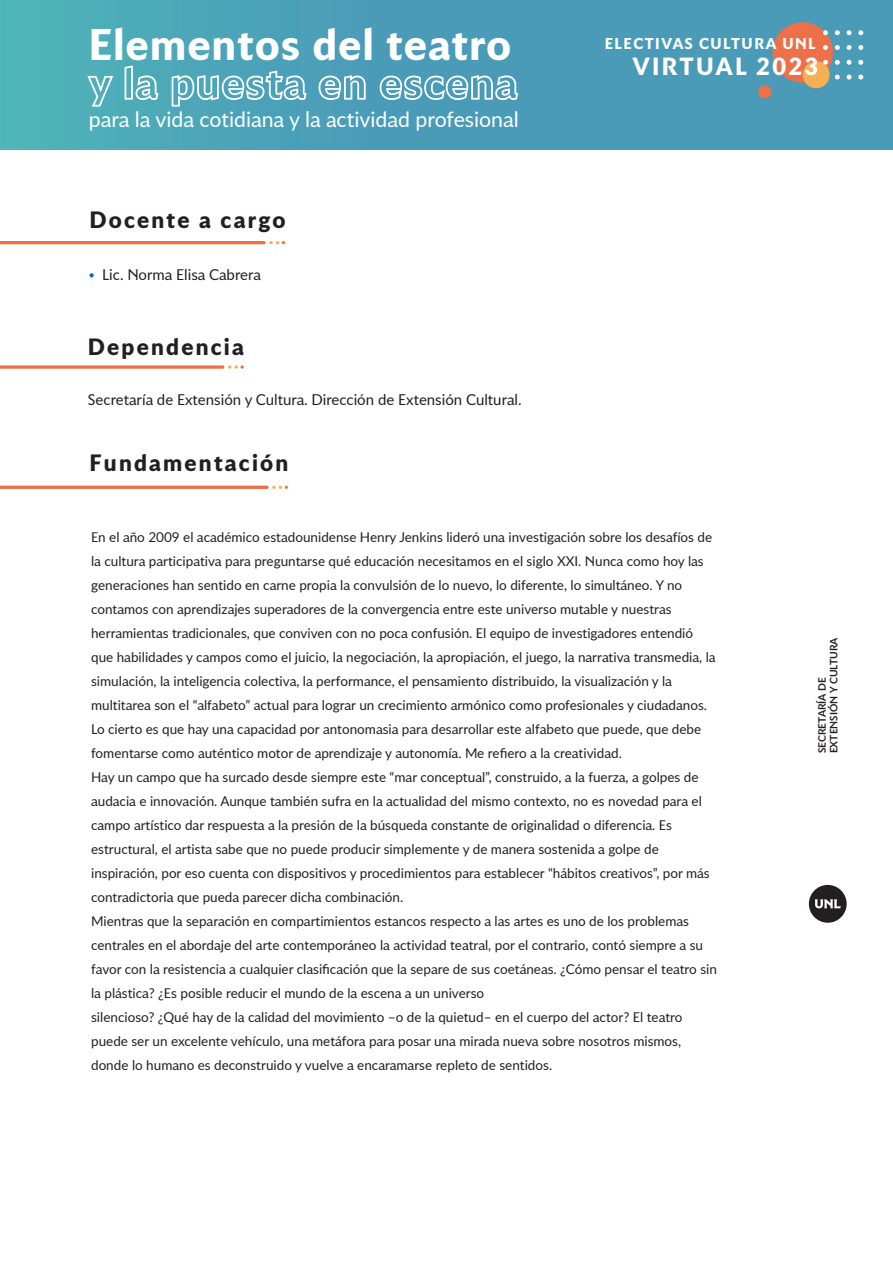
<style>
.page{position:relative;width:893px;height:1263px;background:#fff}
.page>*{position:absolute;margin:0;border:0;box-sizing:border-box;transform-origin:0 0}
.t1{font:900 42.3px "Lux Sans";letter-spacing:.035em;color:#fff}
.t2{font:900 23.7px "Lux Sans";letter-spacing:.1em;color:#fff}
.t3{font:900 22.5px "Lux Sans";letter-spacing:.1em;color:#231f20}
.t4{font:21.3px "Lux Sans";color:#fff}
.t5{font:15px "Lux Sans";color:#231f20}
.t6{font:900 15px "Lux Sans";letter-spacing:.1em;color:#fff}
.t7{font:13.5px/24px "Lux Sans";color:#231f20}
.t8{font:700 10.35px/11.7px "Lux Sans";color:#231f20}
</style>
<div class="page">
<svg style="left:0;top:241px;width:285px;height:3px"></svg>
<svg style="left:0;top:365px;width:244px;height:4px"></svg>
<svg style="left:0;top:486px;width:288px;height:3px"></svg>
<div style="left:0;top:0;width:893px;height:149px;background:linear-gradient(to right,#4eacb8,#4795b8)"></div>
<svg style="left:757px;top:84px;width:15px;height:15px"></svg>
<svg style="left:90px;top:273px;width:4px;height:4px"></svg>
<svg style="left:809px;top:885px;width:38px;height:38px"></svg>
<div style="left:772px;top:22px;width:61px;height:61px;background:#ed7048;border-radius:50%"></div>
<svg style="left:847px;top:30px;width:4px;height:5px"></svg>
<svg style="left:847px;top:45px;width:4px;height:5px"></svg>
<svg style="left:847px;top:60px;width:4px;height:5px"></svg>
<svg style="left:847px;top:75px;width:4px;height:5px"></svg>
<svg style="left:858px;top:30px;width:5px;height:5px"></svg>
<svg style="left:858px;top:45px;width:5px;height:5px"></svg>
<svg style="left:858px;top:60px;width:5px;height:5px"></svg>
<svg style="left:858px;top:75px;width:5px;height:5px"></svg>
<svg style="left:823px;top:30px;width:5px;height:5px"></svg>
<svg style="left:823px;top:45px;width:5px;height:5px"></svg>
<svg style="left:835px;top:30px;width:5px;height:5px"></svg>
<svg style="left:835px;top:45px;width:5px;height:5px"></svg>
<svg style="left:801px;top:60px;width:39px;height:30px"></svg>
<svg style="left:86px;top:75px;width:29px;height:32px"></svg>
<svg style="left:123px;top:64px;width:37px;height:37px"></svg>
<svg style="left:171px;top:69px;width:137px;height:38px;background:#75b8c9"></svg>
<svg style="left:317px;top:74px;width:50px;height:27px"></svg>
<svg style="left:378px;top:74px;width:141px;height:27px"></svg>
<h1 class="t1" style="left:89px;top:20px;width:424px">Elementos del teatro</h1>
<h3 class="t4" style="left:89px;top:107px;width:431px">para la vida cotidiana y la actividad profesional</h3>
<h3 class="t3" style="left:90px;top:207px;width:198px">Docente a cargo</h3>
<p class="t5" style="left:102px;top:266px;width:160px">Lic. Norma Elisa Cabrera</p>
<h3 class="t3" style="left:88px;top:334px;width:157px">Dependencia</h3>
<p class="t5" style="left:88px;top:391px;width:435px">Secretaría de Extensión y Cultura. Dirección de Extensión Cultural.</p>
<h3 class="t3" style="left:90px;top:450px;width:200px">Fundamentación</h3>
<p class="t6" style="left:605px;top:35px;width:212px">ELECTIVAS CULTURA UNL</p>
<h2 class="t2" style="left:633px;top:53px;width:187px">VIRTUAL 2023</h2>
<p class="t7" style="left:91px;top:525px;width:627px">En el año 2009 el académico estadounidense Henry Jenkins lideró una investigación sobre los desafíos de la cultura participativa para preguntarse qué educación necesitamos en el siglo XXI. Nunca como hoy las generaciones han sentido en carne propia la convulsión de lo nuevo, lo diferente, lo simultáneo. Y no contamos con aprendizajes superadores de la convergencia entre este universo mutable y nuestras herramientas tradicionales, que conviven con no poca confusión. El equipo de investigadores entendió que habilidades y campos como el juicio, la negociación, la apropiación, el juego, la narrativa transmedia, la simulación, la inteligencia colectiva, la performance, el pensamiento distribuido, la visualización y la multitarea son el “alfabeto” actual para lograr un crecimiento armónico como profesionales y ciudadanos.<br>Lo cierto es que hay una capacidad por antonomasia para desarrollar este alfabeto que puede, que debe fomentarse como auténtico motor de aprendizaje y autonomía. Me refiero a la creatividad.<br>Hay un campo que ha surcado desde siempre este “mar conceptual”, construido, a la fuerza, a golpes de audacia e innovación. Aunque también sufra en la actualidad del mismo contexto, no es novedad para el campo artístico dar respuesta a la presión de la búsqueda constante de originalidad o diferencia. Es estructural, el artista sabe que no puede producir simplemente y de manera sostenida a golpe de inspiración, por eso cuenta con dispositivos y procedimientos para establecer “hábitos creativos”, por más contradictoria que pueda parecer dicha combinación.<br>Mientras que la separación en compartimientos estancos respecto a las artes es uno de los problemas centrales en el abordaje del arte contemporáneo la actividad teatral, por el contrario, contó siempre a su favor con la resistencia a cualquier clasificación que la separe de sus coetáneas. ¿Cómo pensar el teatro sin la plástica? ¿Es posible reducir el mundo de la escena a un universo<br>silencioso? ¿Qué hay de la calidad del movimiento –o de la quietud– en el cuerpo del actor? El teatro puede ser un excelente vehículo, una metáfora para posar una mirada nueva sobre nosotros mismos, donde lo humano es deconstruido y vuelve a encaramarse repleto de sentidos.</p>
<p class="t8" style="left:816px;top:753px;width:118px;rotate:-90deg">SECRETARÍA DE<br>EXTENSIÓN Y CULTURA</p>
</div>
